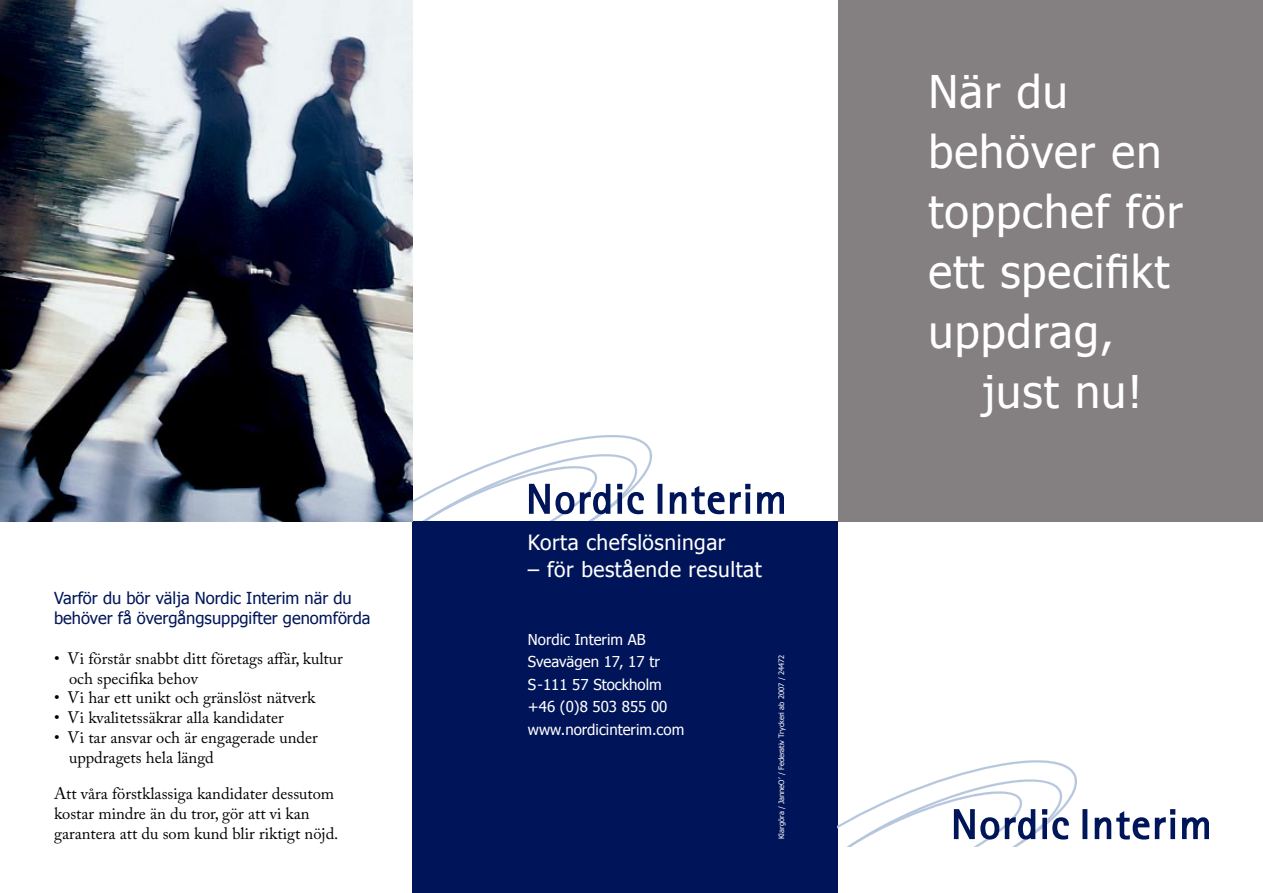
<style>
.page{position:relative;width:1263px;height:893px;background:#fff}
.page>*{position:absolute;margin:0;border:0;box-sizing:border-box;transform-origin:0 0}
.t1{font:45px/60px "Tahoma";letter-spacing:.025em;color:#fff}
.t2{font:21px "Tahoma";letter-spacing:.025em;color:#fff}
.t3{font:16.5px/19.8px "Adobe Caslon Pro";color:#000}
.t4{font:16.5px/19.8px "Tahoma";color:#001559}
.t5{font:15px/22.5px "Tahoma";color:#fff}
.t6{font:7.5px "Tahoma";color:#fff}
</style>
<div class="page">
<svg style="left:412px;top:435px;width:240px;height:87px"></svg>
<div style="left:657px;top:484px;width:5px;height:30px;border:2px solid #001559"></div>
<svg style="left:669px;top:484px;width:81px;height:38px"></svg>
<svg style="left:757px;top:492px;width:27px;height:22px"></svg>
<div style="left:412px;top:522px;width:426px;height:371px;background:#001559"></div>
<img style="left:0;top:0;width:412px;height:522px">
<div style="left:838px;top:0;width:425px;height:522px;background:#847f80"></div>
<svg style="left:838px;top:760px;width:239px;height:87px"></svg>
<div style="left:1082px;top:809px;width:5px;height:30px;border:2px solid #001559"></div>
<svg style="left:1094px;top:809px;width:81px;height:31px"></svg>
<svg style="left:1182px;top:817px;width:27px;height:23px"></svg>
<p class="t4" style="left:54px;top:588px;width:318px">Varför du bör välja Nordic Interim när du behöver få övergångsuppgifter genomförda</p>
<p class="t3" style="left:69px;top:648px;width:275px;text-indent:-15px">• Vi förstår snabbt ditt företags affär, kultur och specifika behov</p>
<p class="t3" style="left:54px;top:688px;width:263px">• Vi har ett unikt och gränslöst nätverk</p>
<p class="t3" style="left:54px;top:708px;width:231px">• Vi kvalitetssäkrar alla kandidater</p>
<p class="t3" style="left:69px;top:727px;width:250px;text-indent:-15px">• Vi tar ansvar och är engagerade under uppdragets hela längd</p>
<p class="t3" style="left:54px;top:783px;width:286px">Att våra förstklassiga kandidater dessutom kostar mindre än du tror, gör att vi kan garantera att du som kund blir riktigt nöjd.</p>
<p class="t2" style="left:528px;top:529px;width:199px">Korta chefslösningar</p>
<p class="t2" style="left:528px;top:556px;width:235px">– för bestående resultat</p>
<p class="t5" style="left:528px;top:627px;width:158px">Nordic Interim AB<br>Sveavägen 17, 17 tr<br>S -111 57 Stockholm +46 (0)8 503 855 00 www.nordicinterim.com</p>
<p class="t6" style="left:776px;top:839px;width:186px;rotate:-90deg">Klargöra / JanneO’ / Federativ Tryckeri ab 2007 / 24472</p>
<h1 class="t1" style="left:928px;top:59px;width:256px">När du behöver en toppchef för ett specifikt uppdrag,</h1>
<h1 class="t1" style="left:982px;top:359px;width:161px">just nu!</h1>
</div>
